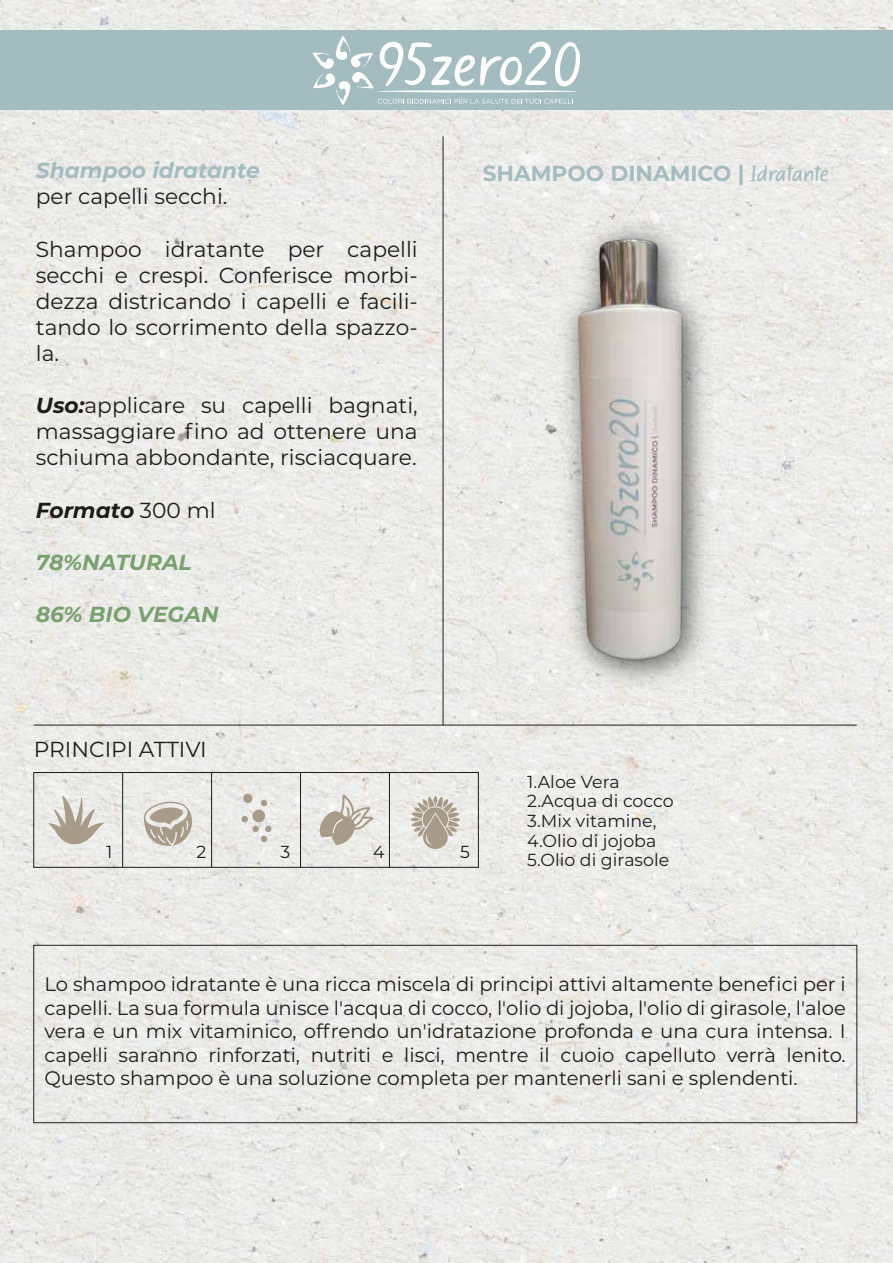
<style>
.page{position:relative;width:893px;height:1263px;background:#fff}
.page>*{position:absolute;margin:0;border:0;box-sizing:border-box;transform-origin:0 0}
.t1{font:21.75px/26.1px "Montserrat";color:#1d1d1b;text-align:justify}
.t2{font:700 21.75px "Montserrat";color:#a3bcc0}
.t3{font:italic 700 21.75px "Montserrat";color:#79a26f}
.t4{font:italic 700 21.75px "Montserrat";color:#a3bcc0}
.t5{font:italic 700 21.75px "Montserrat";color:#1d1d1b}
.t6{font:19.5px/23.5px "Montserrat";color:#1d1d1b;text-align:justify}
.t7{font:17.4px/19.5px "Montserrat";color:#1d1d1b}
.s1{font-family:"Mother's Touches";font-weight:400}
.s2{font-weight:700;font-style:italic}
.s3{font-weight:400;font-style:normal}
</style>
<div class="page">
<img style="left:0;top:0;width:893px;height:1263px">
<div style="left:0;top:30px;width:893px;height:80px;background:#a3bcc0"></div>
<hr style="left:443px;top:136px;width:1px;height:589px;background:#1d1d1b">
<hr style="left:34px;top:725px;width:823px;height:1px;background:#1d1d1b">
<div style="left:33px;top:772px;width:446px;height:96px;border:1px solid #1d1d1b"></div>
<hr style="left:122px;top:772px;width:1px;height:95px;background:#1d1d1b">
<hr style="left:211px;top:772px;width:1px;height:95px;background:#1d1d1b">
<hr style="left:300px;top:772px;width:1px;height:95px;background:#1d1d1b">
<hr style="left:389px;top:772px;width:1px;height:95px;background:#1d1d1b">
<div style="left:33px;top:945px;width:824px;height:178px;border:1px solid #1d1d1b"></div>
<svg style="left:312px;top:36px;width:268px;height:69px"></svg>
<svg style="left:48px;top:792px;width:57px;height:57px;background:#d4d0c8"></svg>
<svg style="left:144px;top:802px;width:48px;height:44px;background:#c5bdb2"></svg>
<svg style="left:318px;top:795px;width:55px;height:50px;background:#d1ccc3"></svg>
<svg style="left:411px;top:796px;width:49px;height:53px;background:#c6beb2"></svg>
<div style="left:243px;top:794px;width:10px;height:9px;background:#a99b89;border-radius:50%"></div>
<div style="left:253px;top:810px;width:12px;height:12px;background:#a99b89;border-radius:50%"></div>
<svg style="left:261px;top:800px;width:6px;height:6px"></svg>
<div style="left:241px;top:816px;width:7px;height:6px;background:#a99b89;border-radius:50%"></div>
<div style="left:252px;top:826px;width:7px;height:6px;background:#a99b89;border-radius:50%"></div>
<div style="left:265px;top:826px;width:7px;height:6px;background:#a99b89;border-radius:50%"></div>
<svg style="left:261px;top:836px;width:6px;height:6px"></svg>
<img style="left:493px;top:160px;width:266px;height:588px">
<p class="t4" style="left:36px;top:155px;width:226px">Shampoo idratante</p>
<p class="t2" style="left:483px;top:158px;width:348px">SHAMPOO DINAMICO | <span class="s1">Idratante</span></p>
<p class="t1" style="left:36px;top:183px;width:193px">per capelli secchi.</p>
<p class="t1" style="left:36px;top:235px;width:383px">Shampoo idratante per capelli secchi e crespi. Conferisce morbi&shy;dezza districando i capelli e facili&shy;tando lo scorrimento della spazzo&shy;la.</p>
<p class="t1" style="left:36px;top:392px;width:383px"><span class="s2">Uso:</span>applicare su capelli bagnati, massaggiare fino ad ottenere una schiuma abbondante, risciacquare.</p>
<p class="t5" style="left:36px;top:494px;width:181px">Formato <span class="s3">300 ml</span></p>
<p class="t3" style="left:36px;top:546px;width:157px">78%NATURAL</p>
<p class="t3" style="left:36px;top:598px;width:184px">86% BIO VEGAN</p>
<p class="t1" style="left:34px;top:735px;width:175px">PRINCIPI ATTIVI</p>
<p class="t7" style="left:106px;top:841px;width:8px">1</p>
<p class="t7" style="left:196px;top:841px;width:11px">2</p>
<p class="t7" style="left:280px;top:841px;width:11px">3</p>
<p class="t7" style="left:373px;top:841px;width:13px">4</p>
<p class="t7" style="left:460px;top:842px;width:11px">5</p>
<p class="t7" style="left:527px;top:771px;width:148px">1.Aloe Vera<br>2.Acqua di cocco<br>3.Mix vitamine,<br>4.Olio di jojoba<br>5.Olio di girasole</p>
<p class="t6" style="left:45px;top:972px;width:803px">Lo shampoo idratante è una ricca miscela di principi attivi altamente benefici per i capelli. La sua formula unisce l'acqua di cocco, l'olio di jojoba, l'olio di girasole, l'aloe vera e un mix vitaminico, offrendo un'idratazione profonda e una cura intensa. I capelli saranno rinforzati, nutriti e lisci, mentre il cuoio capelluto verrà lenito.<br>Questo shampoo è una soluzione completa per mantenerli sani e splendenti.</p>
</div>
